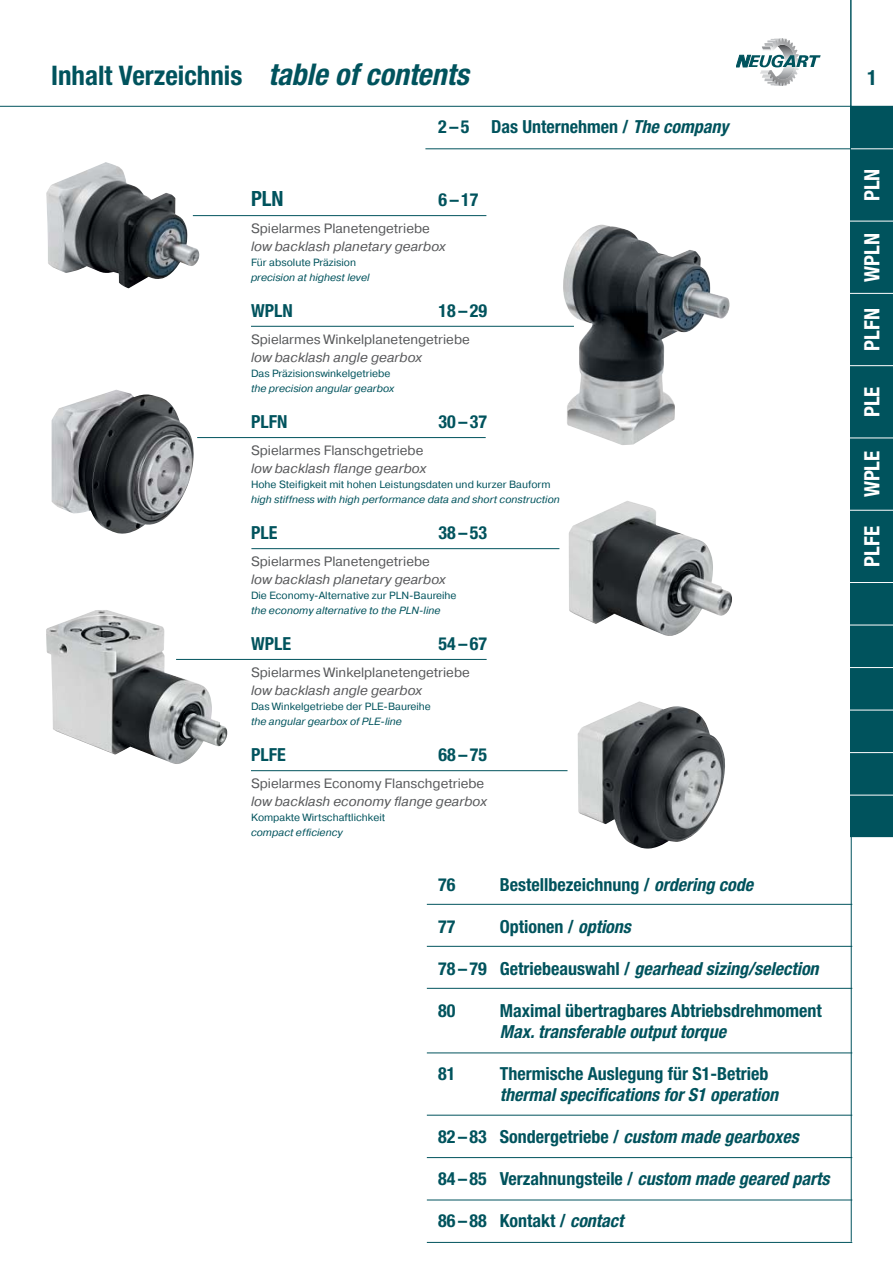
<style>
.page{position:relative;width:893px;height:1263px;background:#fff}
.page>*{position:absolute;margin:0;border:0;box-sizing:border-box;transform-origin:0 0}
.t1{font:700 condensed 27px "Helvetica Neue LT Std";color:#00535d}
.t2{font:700 condensed 21px "Helvetica Neue";color:#fff}
.t3{font:700 condensed 21px "Helvetica Neue LT Std";color:#00535d}
.t4{font:700 condensed 18px/21px "Helvetica Neue LT Std";color:#00535d}
.t5{font:italic 700 condensed 18px/21px "Helvetica Neue LT Std";color:#00535d}
.t6{font:13.5px/18px "Pragmatica";color:#58595b}
.t7{font:italic 13.5px/18px "Pragmatica";color:#58595b}
.t8{font:10.5px/15px "Pragmatica";color:#00535d}
.t9{font:italic 10.5px/15px "Pragmatica";color:#00535d}
.s1{font-style:italic;font-size:30px}
.s2{font-style:italic}
.s3{font-style:normal}
</style>
<div class="page">
<img style="left:577px;top:701px;width:148px;height:148px">
<img style="left:569px;top:501px;width:163px;height:135px">
<img style="left:562px;top:224px;width:168px;height:221px">
<img style="left:46px;top:610px;width:182px;height:154px">
<img style="left:51px;top:390px;width:143px;height:144px">
<img style="left:46px;top:162px;width:153px;height:126px">
<hr style="left:0;top:106px;width:892px;height:1px;background:#00535d">
<svg style="left:736px;top:38px;width:84px;height:48px"></svg>
<hr style="left:850px;top:0;width:1px;height:106px;background:#00535d">
<div style="left:850px;top:106px;width:42px;height:732px;background:#00535d"></div>
<hr style="left:848px;top:221px;width:44px;height:1px;background:#fff">
<hr style="left:848px;top:293px;width:44px;height:1px;background:#fff">
<hr style="left:848px;top:365px;width:44px;height:1px;background:#fff">
<hr style="left:848px;top:438px;width:44px;height:1px;background:#fff">
<hr style="left:848px;top:510px;width:44px;height:1px;background:#fff">
<hr style="left:848px;top:582px;width:44px;height:1px;background:#fff">
<hr style="left:848px;top:625px;width:44px;height:1px;background:#fff">
<hr style="left:848px;top:667px;width:44px;height:1px;background:#fff">
<hr style="left:848px;top:710px;width:44px;height:1px;background:#fff">
<hr style="left:848px;top:752px;width:44px;height:1px;background:#fff">
<hr style="left:848px;top:795px;width:44px;height:1px;background:#fff">
<hr style="left:848px;top:837px;width:44px;height:1px;background:#fff">
<hr style="left:850px;top:148px;width:42px;height:1px;background:#fff">
<hr style="left:427px;top:988px;width:425px;height:1px;background:#00535d">
<hr style="left:427px;top:946px;width:425px;height:1px;background:#00535d">
<hr style="left:427px;top:904px;width:425px;height:1px;background:#00535d">
<hr style="left:427px;top:1053px;width:425px;height:1px;background:#00535d">
<hr style="left:193px;top:215px;width:293px;height:1px;background:#00535d">
<hr style="left:197px;top:437px;width:288px;height:1px;background:#00535d">
<hr style="left:176px;top:659px;width:310px;height:1px;background:#00535d">
<hr style="left:427px;top:1115px;width:425px;height:1px;background:#00535d">
<hr style="left:427px;top:1157px;width:425px;height:1px;background:#00535d">
<hr style="left:427px;top:1200px;width:425px;height:1px;background:#00535d">
<hr style="left:427px;top:1242px;width:425px;height:1px;background:#00535d">
<hr style="left:850px;top:834px;width:1px;height:408px;background:#00535d">
<hr style="left:251px;top:326px;width:323px;height:1px;background:#00535d">
<hr style="left:251px;top:548px;width:308px;height:1px;background:#00535d">
<hr style="left:251px;top:770px;width:316px;height:1px;background:#00535d">
<hr style="left:425px;top:148px;width:425px;height:1px;background:#00535d">
<p class="t1" style="left:51px;top:66px;width:419px">Inhalt Verzeichnis <span class="s1">table of contents</span></p>
<p class="t4" style="left:438px;top:118px;width:292px">2 – 5 Das Unternehmen / <span class="s2">The company</span></p>
<p class="t3" style="left:251px;top:191px;width:34px">PLN</p>
<p class="t4" style="left:438px;top:191px;width:41px">6 – 17</p>
<p class="t7" style="left:251px;top:221px;width:196px"><span class="s3">Spielarmes Planetengetriebe </span>low backlash planetary gearbox</p>
<p class="t9" style="left:251px;top:256px;width:120px"><span class="s3">Für absolute Präzision </span>precision at highest level</p>
<p class="t4" style="left:251px;top:302px;width:43px">WPLN</p>
<p class="t4" style="left:438px;top:302px;width:50px">18 – 29</p>
<p class="t6" style="left:251px;top:332px;width:220px">Spielarmes Winkelplanetengetriebe <span class="s2">low backlash angle gearbox</span></p>
<p class="t8" style="left:251px;top:367px;width:145px">Das Präzisionswinkelgetriebe <span class="s2">the precision angular gearbox</span></p>
<p class="t4" style="left:251px;top:413px;width:38px">PLFN</p>
<p class="t4" style="left:438px;top:413px;width:50px">30 – 37</p>
<p class="t6" style="left:251px;top:443px;width:177px">Spielarmes Flanschgetriebe <span class="s2">low backlash flange gearbox</span></p>
<p class="t9" style="left:251px;top:478px;width:310px"><span class="s3">Hohe Steifigkeit mit hohen Leistungsdaten und kurzer Bauform </span>high stiffness with high performance data and short construction</p>
<p class="t4" style="left:251px;top:524px;width:28px">PLE</p>
<p class="t4" style="left:438px;top:524px;width:50px">38 – 53</p>
<p class="t7" style="left:251px;top:554px;width:196px"><span class="s3">Spielarmes Planetengetriebe </span>low backlash planetary gearbox</p>
<p class="t8" style="left:251px;top:589px;width:207px">Die Economy-Alternative zur PLN-Baureihe <span class="s2">the economy alternative to the PLN-line</span></p>
<p class="t4" style="left:251px;top:635px;width:42px">WPLE</p>
<p class="t4" style="left:438px;top:635px;width:50px">54 – 67</p>
<p class="t6" style="left:251px;top:665px;width:220px">Spielarmes Winkelplanetengetriebe <span class="s2">low backlash angle gearbox</span></p>
<p class="t8" style="left:251px;top:700px;width:181px">Das Winkelgetriebe der PLE-Baureihe <span class="s2">the angular gearbox of PLE-line</span></p>
<p class="t4" style="left:251px;top:746px;width:36px">PLFE</p>
<p class="t4" style="left:438px;top:746px;width:50px">68 – 75</p>
<p class="t6" style="left:251px;top:776px;width:237px">Spielarmes Economy Flanschgetriebe <span class="s2">low backlash economy flange gearbox</span></p>
<p class="t8" style="left:251px;top:811px;width:136px">Kompakte Wirtschaftlichkeit <span class="s2">compact efficiency</span></p>
<p class="t4" style="left:438px;top:876px;width:19px">76</p>
<p class="t4" style="left:499px;top:876px;width:255px">Bestellbezeichnung / <span class="s2">ordering code</span></p>
<p class="t4" style="left:438px;top:918px;width:19px">77</p>
<p class="t4" style="left:499px;top:918px;width:133px">Optionen / <span class="s2">options</span></p>
<p class="t5" style="left:438px;top:960px;width:382px"><span class="s3">78 – 79 Getriebeauswahl /</span> gearhead sizing/selection</p>
<p class="t4" style="left:438px;top:1002px;width:19px">80</p>
<p class="t4" style="left:499px;top:1002px;width:324px">Maximal übertragbares Abtriebsdrehmoment<br><span class="s2">Max. transferable output torque</span></p>
<p class="t4" style="left:438px;top:1065px;width:19px">81</p>
<p class="t5" style="left:499px;top:1065px;width:280px"><span class="s3">Thermische Auslegung für S1-Betrieb </span>thermal specifications for S1 operation</p>
<p class="t4" style="left:438px;top:1128px;width:362px">82 – 83 Sondergetriebe / <span class="s2">custom made gearboxes</span></p>
<p class="t4" style="left:438px;top:1170px;width:393px">84 – 85 Verzahnungsteile / <span class="s2">custom made geared parts</span></p>
<p class="t4" style="left:438px;top:1212px;width:187px">86 – 88 Kontakt / <span class="s2">contact</span></p>
<p class="t3" style="left:867px;top:70px;width:12px">1</p>
<p class="t2" style="left:859px;top:201px;width:34px;rotate:-90deg">PLN</p>
<p class="t2" style="left:859px;top:282px;width:50px;rotate:-90deg">WPLN</p>
<p class="t2" style="left:859px;top:351px;width:44px;rotate:-90deg">PLFN</p>
<p class="t2" style="left:859px;top:417px;width:32px;rotate:-90deg">PLE</p>
<p class="t2" style="left:859px;top:497px;width:48px;rotate:-90deg">WPLE</p>
<p class="t2" style="left:859px;top:567px;width:42px;rotate:-90deg">PLFE</p>
</div>
